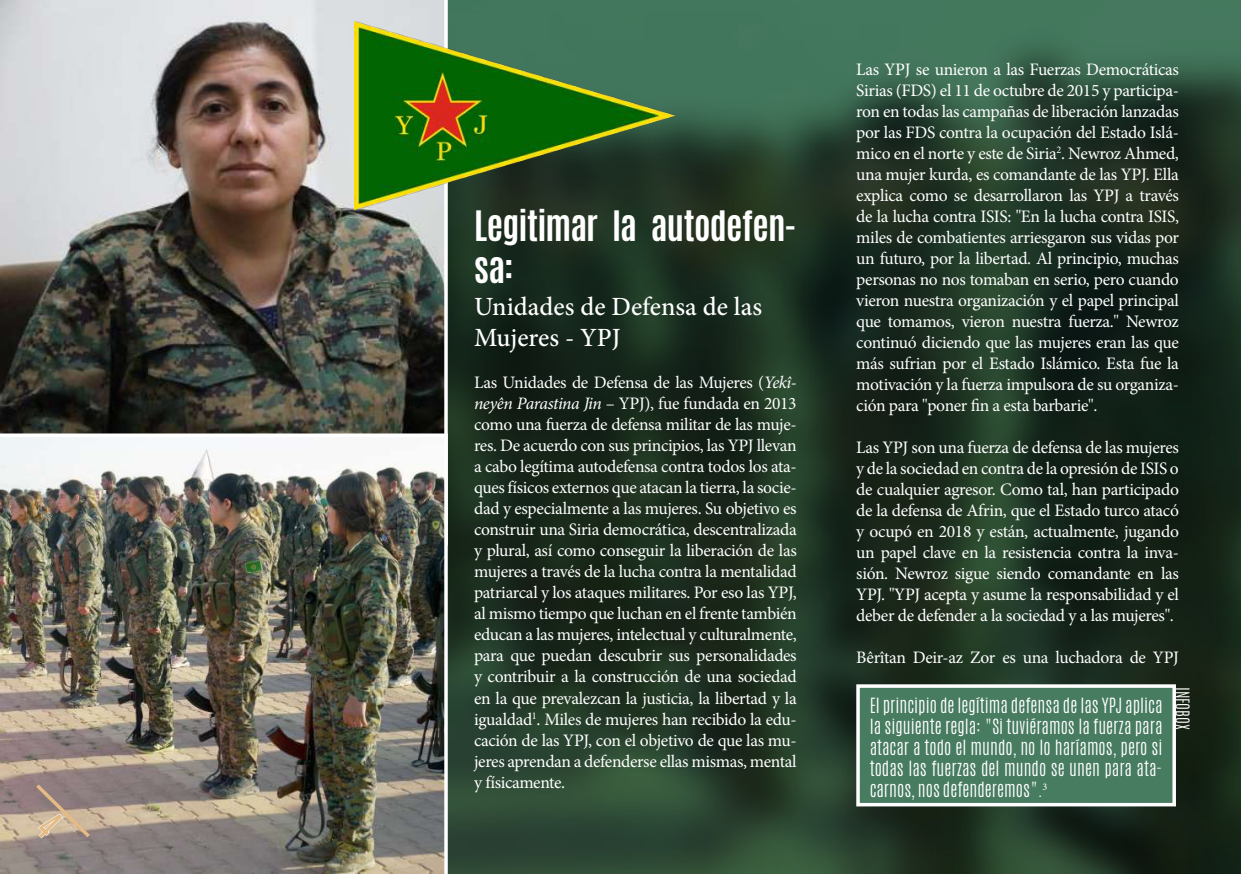
<style>
.page{position:relative;width:1241px;height:874px;background:#fff}
.page>*{position:absolute;margin:0;border:0;box-sizing:border-box;transform-origin:0 0}
.t1{font:700 35px/42px "Antonio";letter-spacing:-.02em;color:#fff}
.t2{font:500 26.25px/31.5px "Minion Pro";color:#fff}
.t3{font:17.5px/21px "Minion Pro";letter-spacing:-.02em;color:#fff;text-align:justify}
.t4{font:300 17.5px/21px "Antonio";color:#fff;text-align:justify}
.t5{font:300 15.75px "Antonio";color:#fff}
.s1{font-style:italic}
</style>
<div class="page">
<img style="left:449px;top:0;width:791px;height:873px">
<img style="left:0;top:0;width:449px;height:431px">
<img style="left:0;top:431px;width:449px;height:442px">
<svg style="left:854px;top:682px;width:323px;height:125px;background:#53836a"></svg>
<img style="left:354px;top:21px;width:321px;height:188px">
<svg style="left:32px;top:780px;width:62px;height:60px;background:#aa9589"></svg>
<h1 class="t1" style="left:474px;top:205px;width:324px">Legitimar la autodefen&shy;sa:</h1>
<h2 class="t2" style="left:474px;top:290px;width:289px">Unidades de Defensa de las<br>Mujeres - YPJ</h2>
<p class="t3" style="left:474px;top:372px;width:324px">Las Unidades de Defensa de las Mujeres (<span class="s1">Yekî&shy;neyên Parastina Jin</span> – YPJ), fue fundada en 2013 como una fuerza de defensa militar de las muje&shy;res. De acuerdo con sus principios, las YPJ llevan a cabo legítima autodefensa contra todos los ata&shy;ques físicos externos que atacan la tierra, la socie&shy;dad y especialmente a las mujeres. Su objetivo es construir una Siria democrática, descentralizada y plural, así como conseguir la liberación de las mujeres a través de la lucha contra la mentalidad patriarcal y los ataques militares. Por eso las YPJ, al mismo tiempo que luchan en el frente también educan a las mujeres, intelectual y culturalmente, para que puedan descubrir sus personalidades y contribuir a la construcción de una sociedad en la que prevalezcan la justicia, la libertad y la igualdad<sup>1</sup>. Miles de mujeres han recibido la edu&shy;cación de las YPJ, con el objetivo de que las mu&shy;jeres aprendan a defenderse ellas mismas, mental y físicamente.</p>
<p class="t3" style="left:856px;top:59px;width:324px">Las YPJ se unieron a las Fuerzas Democráticas Sirias (FDS) el 11 de octubre de 2015 y participa&shy;ron en todas las campañas de liberación lanzadas por las FDS contra la ocupación del Estado Islá&shy;mico en el norte y este de Siria<sup>2</sup>. Newroz Ahmed, una mujer kurda, es comandante de las YPJ. Ella explica como se desarrollaron las YPJ a través de la lucha contra ISIS: "En la lucha contra ISIS, miles de combatientes arriesgaron sus vidas por un futuro, por la libertad. Al principio, muchas personas no nos tomaban en serio, pero cuando vieron nuestra organización y el papel principal que tomamos, vieron nuestra fuerza." Newroz continuó diciendo que las mujeres eran las que más sufrian por el Estado Islámico. Esta fue la motivación y la fuerza impulsora de su organiza&shy;ción para "poner fin a esta barbarie".</p>
<p class="t3" style="left:856px;top:437px;width:324px">Las YPJ son una fuerza de defensa de las mujeres y de la sociedad en contra de la opresión de ISIS o de cualquier agresor. Como tal, han participado de la defensa de Afrin, que el Estado turco atacó y ocupó en 2018 y están, actualmente, jugando un papel clave en la resistencia contra la inva&shy;sión. Newroz sigue siendo comandante en las YPJ. "YPJ acepta y asume la responsabilidad y el deber de defender a la sociedad y a las mujeres".</p>
<p class="t3" style="left:856px;top:647px;width:324px">Bêrîtan Deir-az Zor es una luchadora de YPJ</p>
<p class="t4" style="left:869px;top:695px;width:294px">El principio de legítima defensa de las YPJ aplica la siguiente regla: "Si tuviéramos la fuerza para atacar a todo el mundo, no lo haríamos, pero si todas las fuerzas del mundo se unen para ata&shy;carnos, nos defenderemos".<sup>3</sup></p>
<p class="t5" style="left:1193px;top:686px;width:44px;rotate:90deg">INFOBOX</p>
</div>
